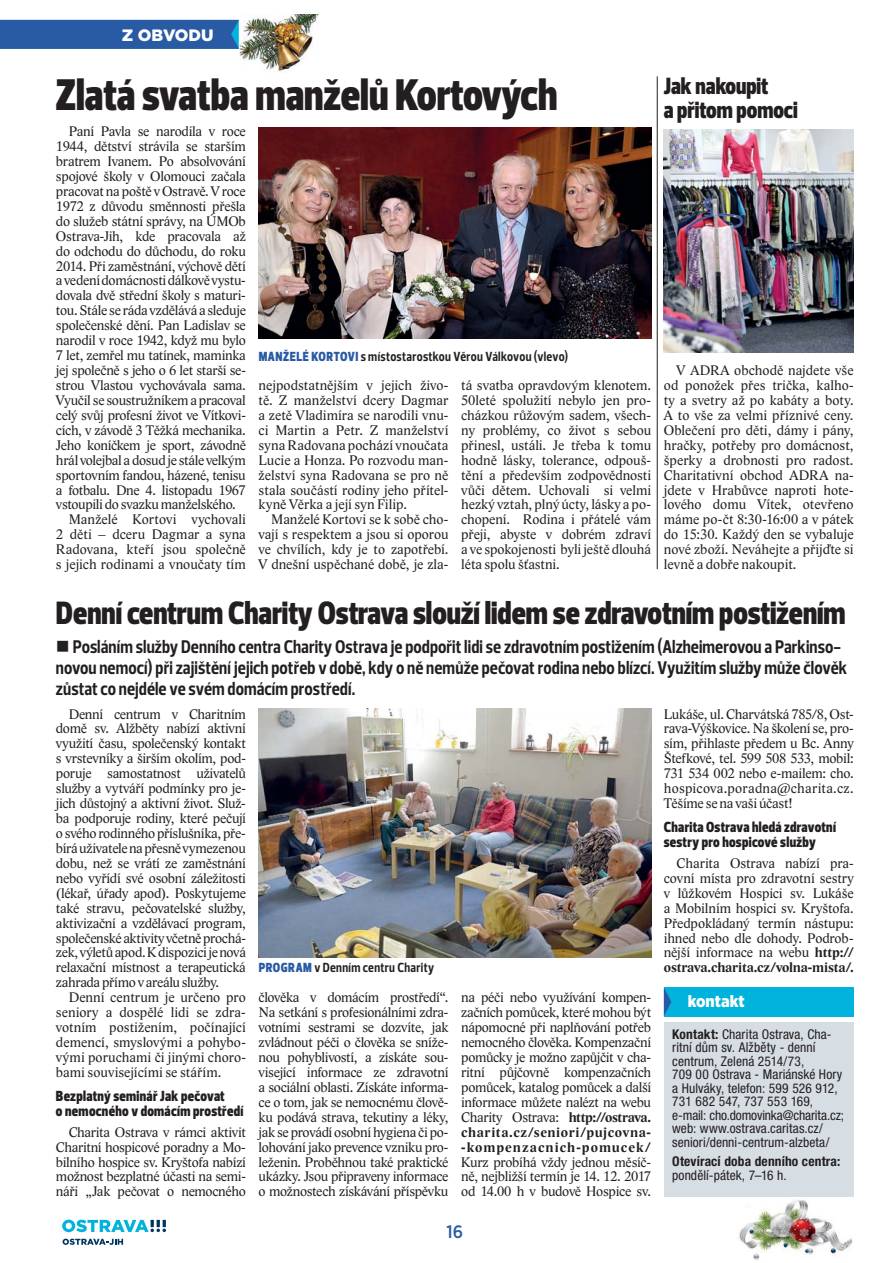
<style>
.page{position:relative;width:893px;height:1263px;background:#fff}
.page>*{position:absolute;margin:0;border:0;box-sizing:border-box;transform-origin:0 0}
.t1{font:900 45.15px "Prelo Condensed";color:#231f20}
.t2{font:900 33px "Prelo Condensed";color:#231f20}
.t3{font:900 24px/24px "Prelo Condensed";color:#231f20}
.t4{font:700 18.75px/21px "Prelo Condensed";color:#231f20}
.t5{font:500 18px "Gotham Narrow";color:#295ba4}
.t6{font:900 16.5px "Gotham";color:#fff}
.t7{font:900 16.5px "Gotham Narrow";color:#fff}
.t8{font:900 15px/15px "Prelo Condensed";letter-spacing:.02em;color:#231f20}
.t9{font:14.25px/15px "Lido ST";letter-spacing:-.015em;color:#231f20;text-align:justify}
.t10{font:condensed 13.5px/13.5px "Helvetica Neue LT Pro";letter-spacing:.005em;color:#231f20}
.t11{font:700 13.5px "Prelo Condensed";letter-spacing:.02em;color:#231f20}
.t12{font:700 condensed 13.5px "Helvetica Neue LT Pro";letter-spacing:.01em;color:#231f20}
.s1{font-weight:900;color:#295ba4}
.s2{font-weight:700}
</style>
<div class="page">
<svg style="left:62px;top:1220px;width:104px;height:12px"></svg>
<svg style="left:63px;top:1239px;width:60px;height:6px"></svg>
<div style="left:0;top:20px;width:239px;height:29px;background:#295ba4"></div>
<img style="left:259px;top:127px;width:392px;height:212px">
<img style="left:737px;top:1196px;width:117px;height:64px">
<hr style="left:657px;top:76px;width:1px;height:493px;background:#231f20">
<div style="left:664px;top:1022px;width:190px;height:174px;background:#d6dee3"></div>
<div style="left:664px;top:987px;width:190px;height:29px;background:#00b3dc"></div>
<svg style="left:664px;top:988px;width:7px;height:28px"></svg>
<img style="left:664px;top:130px;width:190px;height:222px">
<img style="left:259px;top:709px;width:392px;height:248px">
<img style="left:240px;top:15px;width:78px;height:57px">
<p class="t6" style="left:122px;top:29px;width:93px">Z OBVODU</p>
<h1 class="t1" style="left:56px;top:68px;width:503px">Zlatá svatba manželů Kortových</h1>
<h3 class="t3" style="left:664px;top:74px;width:136px">Jak nakoupit<br>a přitom pomoci</h3>
<p class="t9" style="left:69px;top:125px;width:179px">Paní Pavla se narodila v roce</p>
<p class="t9" style="left:56px;top:140px;width:191px">1944, dětství strávila se starším</p>
<p class="t9" style="left:56px;top:155px;width:191px">bratrem Ivanem. Po absolvování</p>
<p class="t9" style="left:56px;top:170px;width:191px">spojové školy v Olomouci začala</p>
<p class="t9" style="left:56px;top:185px;width:191px">pracovat na poště v Ostravě. V roce</p>
<p class="t9" style="left:56px;top:199px;width:191px">1972 z důvodu směnnosti přešla</p>
<p class="t9" style="left:56px;top:214px;width:191px">do služeb státní správy, na ÚMOb</p>
<p class="t9" style="left:56px;top:229px;width:191px">Ostrava-Jih, kde pracovala až</p>
<p class="t9" style="left:56px;top:244px;width:191px">do odchodu do důchodu, do roku</p>
<p class="t9" style="left:56px;top:259px;width:191px">2014. Při zaměstnání, výchově dětí</p>
<p class="t9" style="left:56px;top:274px;width:191px">a vedení domácnosti dálkově vystu-</p>
<p class="t9" style="left:56px;top:289px;width:191px">dovala dvě střední školy s maturi-</p>
<p class="t9" style="left:56px;top:304px;width:191px">tou. Stále se ráda vzdělává a sleduje</p>
<p class="t9" style="left:56px;top:319px;width:191px">společenské dění. Pan Ladislav se</p>
<p class="t9" style="left:56px;top:334px;width:191px">narodil v roce 1942, když mu bylo</p>
<p class="t9" style="left:56px;top:349px;width:191px">7 let, zemřel mu tatínek, maminka</p>
<p class="t9" style="left:56px;top:364px;width:191px">jej společně s jeho o 6 let starší se-</p>
<p class="t9" style="left:56px;top:379px;width:191px">strou Vlastou vychovávala sama.</p>
<p class="t9" style="left:56px;top:394px;width:191px">Vyučil se soustružníkem a pracoval</p>
<p class="t9" style="left:56px;top:409px;width:191px">celý svůj profesní život ve Vítkovi-</p>
<p class="t9" style="left:56px;top:423px;width:191px">cích, v závodě 3 Těžká mechanika.</p>
<p class="t9" style="left:56px;top:438px;width:191px">Jeho koníčkem je sport, závodně</p>
<p class="t9" style="left:56px;top:453px;width:191px">hrál volejbal a dosud je stále velkým</p>
<p class="t9" style="left:56px;top:468px;width:191px">sportovním fandou, házené, tenisu</p>
<p class="t9" style="left:56px;top:483px;width:191px">a fotbalu. Dne 4. listopadu 1967</p>
<p class="t9" style="left:56px;top:498px;width:181px">vstoupili do svazku manželského.</p>
<p class="t9" style="left:69px;top:513px;width:179px">Manželé Kortovi vychovali</p>
<p class="t9" style="left:56px;top:528px;width:191px">2 děti – dceru Dagmar a syna</p>
<p class="t9" style="left:56px;top:543px;width:191px">Radovana, kteří jsou společně</p>
<p class="t9" style="left:56px;top:558px;width:191px">s jejich rodinami a vnoučaty tím</p>
<p class="t11" style="left:259px;top:351px;width:311px"><span class="s1">MANŽELÉ KORTOVI</span> s místostarostkou Věrou Válkovou (vlevo)</p>
<p class="t9" style="left:664px;top:364px;width:191px;text-indent:13px">V ADRA obchodě najdete vše od ponožek přes trička, kalho&shy;ty a svetry až po kabáty a boty.<br>A to vše za velmi příznivé ceny.<br>Oblečení pro děti, dámy i pány, hračky, potřeby pro domácnost, šperky a drobnosti pro radost.<br>Charitativní obchod ADRA na&shy;jdete v Hrabůvce naproti hote&shy;lového domu Vítek, otevřeno máme po-čt 8:30-16:00 a v pátek do 15:30. Každý den se vybaluje nové zboží. Neváhejte a přijďte si levně a dobře nakoupit.</p>
<h2 class="t2" style="left:56px;top:593px;width:791px">Denní centrum Charity Ostrava slouží lidem se zdravotním postižením</h2>
<p class="t4" style="left:56px;top:638px;width:793px;text-indent:17px">Posláním služby Denního centra Charity Ostrava je podpořit lidi se zdravotním postižením (Alzheimerovou a Parkinso&shy;novou nemocí) při zajištění jejich potřeb v době, kdy o ně nemůže pečovat rodina nebo blízcí. Využitím služby může člověk zůstat co nejdéle ve svém domácím prostředí.</p>
<p class="t9" style="left:56px;top:707px;width:191px;text-indent:13px">Denní centrum v Charitním domě sv. Alžběty nabízí aktivní využití času, společenský kontakt s vrstevníky a širším okolím, pod&shy;poruje samostatnost uživatelů služby a vytváří podmínky pro je&shy;jich důstojný a aktivní život. Služ&shy;ba podporuje rodiny, které pečují o svého rodinného příslušníka, pře&shy;bírá uživatele na přesně vymezenou dobu, než se vrátí ze zaměstnání nebo vyřídí své osobní záležitosti (lékař, úřady apod). Poskytujeme také stravu, pečovatelské služby, aktivizační a vzdělávací program, společenské aktivity včetně prochá&shy;zek, výletů apod. K dispozici je nová relaxační místnost a terapeutická zahrada přímo v areálu služby.</p>
<p class="t9" style="left:56px;top:991px;width:192px;text-indent:13px">Denní centrum je určeno pro seniory a dospělé lidi se zdra&shy;votním postižením, počínající demencí, smyslovými a pohybo&shy;vými poruchami či jinými choro&shy;bami souvisejícími se stářím.</p>
<p class="t8" style="left:56px;top:1088px;width:189px">Bezplatný seminář Jak pečovat<br>o nemocného v domácím prostředí</p>
<p class="t9" style="left:56px;top:1125px;width:191px;text-indent:13px">Charita Ostrava v rámci aktivit Charitní hospicové poradny a Mo&shy;bilního hospice sv. Kryštofa nabízí možnost bezplatné účasti na semi&shy;náři „Jak pečovat o nemocného</p>
<p class="t9" style="left:461px;top:379px;width:191px">tá svatba opravdovým klenotem.<br>50leté spolužití nebylo jen pro&shy;cházkou růžovým sadem, všech&shy;ny problémy, co život s sebou přinesl, ustáli. Je třeba k tomu hodně lásky, tolerance, odpouš&shy;tění a především zodpovědnosti vůči dětem. Uchovali si velmi hezký vztah, plný úcty, lásky a po&shy;chopení. Rodina i přátelé vám přeji, abyste v dobrém zdraví a ve spokojenosti byli ještě dlouhá léta spolu šťastni.</p>
<p class="t9" style="left:259px;top:379px;width:191px">nejpodstatnějším v jejich živo&shy;tě. Z manželství dcery Dagmar a zetě Vladimíra se narodili vnu&shy;ci Martin a Petr. Z manželství syna Radovana pochází vnoučata Lucie a Honza. Po rozvodu man&shy;želství syna Radovana se pro ně stala součástí rodiny jeho přítel&shy;kyně Věrka a její syn Filip.</p>
<p class="t9" style="left:259px;top:513px;width:191px;text-indent:13px">Manželé Kortovi se k sobě cho&shy;vají s respektem a jsou si oporou ve chvílích, kdy je to zapotřebí.<br>V dnešní uspěchané době, je zla-</p>
<p class="t9" style="left:664px;top:707px;width:191px">Lukáše, ul. Charvátská 785/8, Ost&shy;rava-Výškovice. Na školení se, pro&shy;sím, přihlaste předem u Bc. Anny Štefkové, tel. 599 508 533, mobil:<br>731 534 002 nebo e-mailem: cho. hospicova.poradna@charita.cz.<br>Těšíme se na vaši účast!</p>
<p class="t8" style="left:664px;top:819px;width:174px">Charita Ostrava hledá zdravotní sestry pro hospicové služby</p>
<p class="t9" style="left:664px;top:856px;width:191px;text-indent:13px">Charita Ostrava nabízí pra&shy;covní místa pro zdravotní sestry v lůžkovém Hospici sv. Lukáše a Mobilním hospici sv. Kryštofa.<br>Předpokládaný termín nástupu: ihned nebo dle dohody. Podrob&shy;nější informace na webu <span class="s2">http:// ostrava.charita.cz/volna-mista/.</span></p>
<p class="t7" style="left:688px;top:992px;width:58px">kontakt</p>
<p class="t10" style="left:672px;top:1028px;width:173px"><span class="s2">Kontakt:</span> Charita Ostrava, Cha&shy;ritní dům sv. Alžběty - denní centrum, Zelená 2514/73,<br>709 00 Ostrava - Mariánské Hory a Hulváky, telefon: 599 526 912,<br>731 682 547, 737 553 169, e-mail: cho.domovinka@charita.cz; web: www.ostrava.caritas.cz/ seniori/denni-centrum-alzbeta/</p>
<p class="t12" style="left:672px;top:1157px;width:169px">Otevírací doba denního centra:</p>
<p class="t10" style="left:672px;top:1169px;width:116px">pondělí-pátek, 7–16 h.</p>
<p class="t11" style="left:259px;top:962px;width:177px"><span class="s1">PROGRAM</span> v Denním centru Charity</p>
<p class="t9" style="left:259px;top:991px;width:191px">člověka v domácím prostředí“.<br>Na setkání s profesionálními zdra&shy;votními sestrami se dozvíte, jak zvládnout péči o člověka se sníže&shy;nou pohyblivostí, a získáte sou&shy;visející informace ze zdravotní a sociální oblasti. Získáte informa&shy;ce o tom, jak se nemocnému člově&shy;ku podává strava, tekutiny a léky, jak se provádí osobní hygiena či po&shy;lohování jako prevence vzniku pro&shy;leženin. Proběhnou také praktické ukázky. Jsou připraveny informace o možnostech získávání příspěvku</p>
<p class="t9" style="left:461px;top:991px;width:191px">na péči nebo využívání kompen&shy;začních pomůcek, které mohou být nápomocné při naplňování potřeb nemocného člověka. Kompenzační pomůcky je možno zapůjčit v cha&shy;ritní půjčovně kompenzačních pomůcek, katalog pomůcek a další informace můžete nalézt na webu Charity Ostrava: <span class="s2">http://ostrava. charita.cz/seniori/pujcovna--kompenzacnich-pomucek/</span></p>
<p class="t9" style="left:461px;top:1155px;width:191px">Kurz probíhá vždy jednou měsíč&shy;ně, nejbližší termín je 14. 12. 2017 od 14.00 h v budově Hospice sv.</p>
<p class="t5" style="left:446px;top:1223px;width:18px">16</p>
</div>
